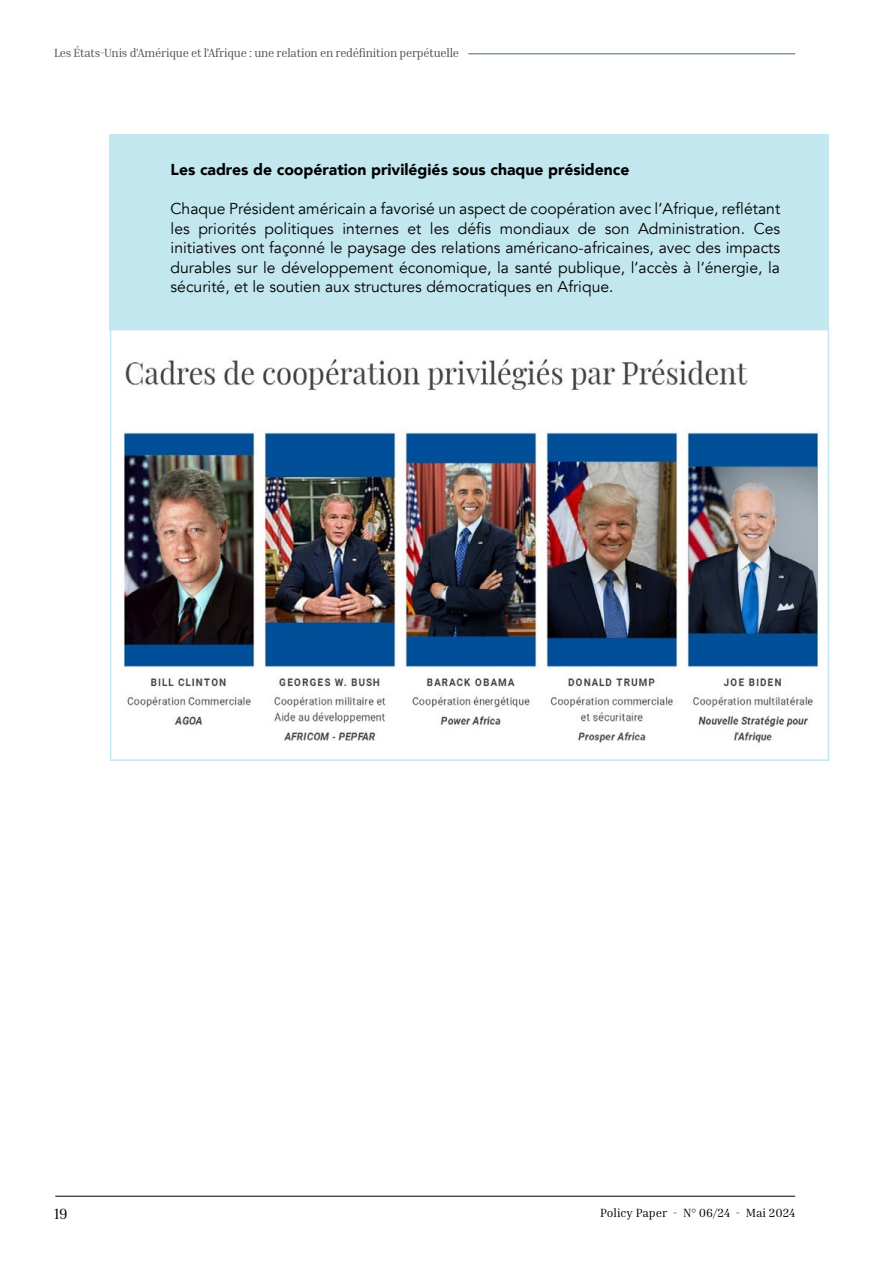
<style>
.page{position:relative;width:893px;height:1263px;background:#fff}
.page>*{position:absolute;margin:0;border:0;box-sizing:border-box;transform-origin:0 0}
.t1{font:15.75px/19.5px "Avenir";color:#000;text-align:justify}
.t2{font:900 15.75px "Avenir";color:#000}
.t3{font:15px "Inria Serif";color:#000}
.t4{font:12px "Inria Serif";letter-spacing:-.02em;color:#4a4a4a}
.t5{font:12px "Inria Serif";color:#000}
</style>
<div class="page">
<hr style="left:55px;top:1196px;width:740px;height:1px;background:#000">
<hr style="left:468px;top:54px;width:327px;height:1px;background:#417071">
<div style="left:109px;top:134px;width:720px;height:196px;background:#c3e7ef"></div>
<img style="left:122px;top:357px;width:697px;height:386px">
<div style="left:110px;top:329px;width:719px;height:432px;border:2px solid #c3e7ef"></div>
<p class="t4" style="left:54px;top:45px;width:407px">Les États-Unis d’Amérique et l’Afrique : une relation en redéfinition perpétuelle</p>
<p class="t2" style="left:171px;top:156px;width:460px">Les cadres de coopération privilégiés sous chaque présidence</p>
<p class="t1" style="left:171px;top:199px;width:611px">Chaque Président américain a favorisé un aspect de coopération avec l’Afrique, reflétant les priorités politiques internes et les défis mondiaux de son Administration. Ces initiatives ont façonné le paysage des relations américano-africaines, avec des impacts durables sur le développement économique, la santé publique, l’accès à l’énergie, la sécurité, et le soutien aux structures démocratiques en Afrique.</p>
<p class="t3" style="left:54px;top:1204px;width:15px">19</p>
<p class="t5" style="left:600px;top:1205px;width:197px">Policy Paper - N° 06/24 - Mai 2024</p>
</div>
